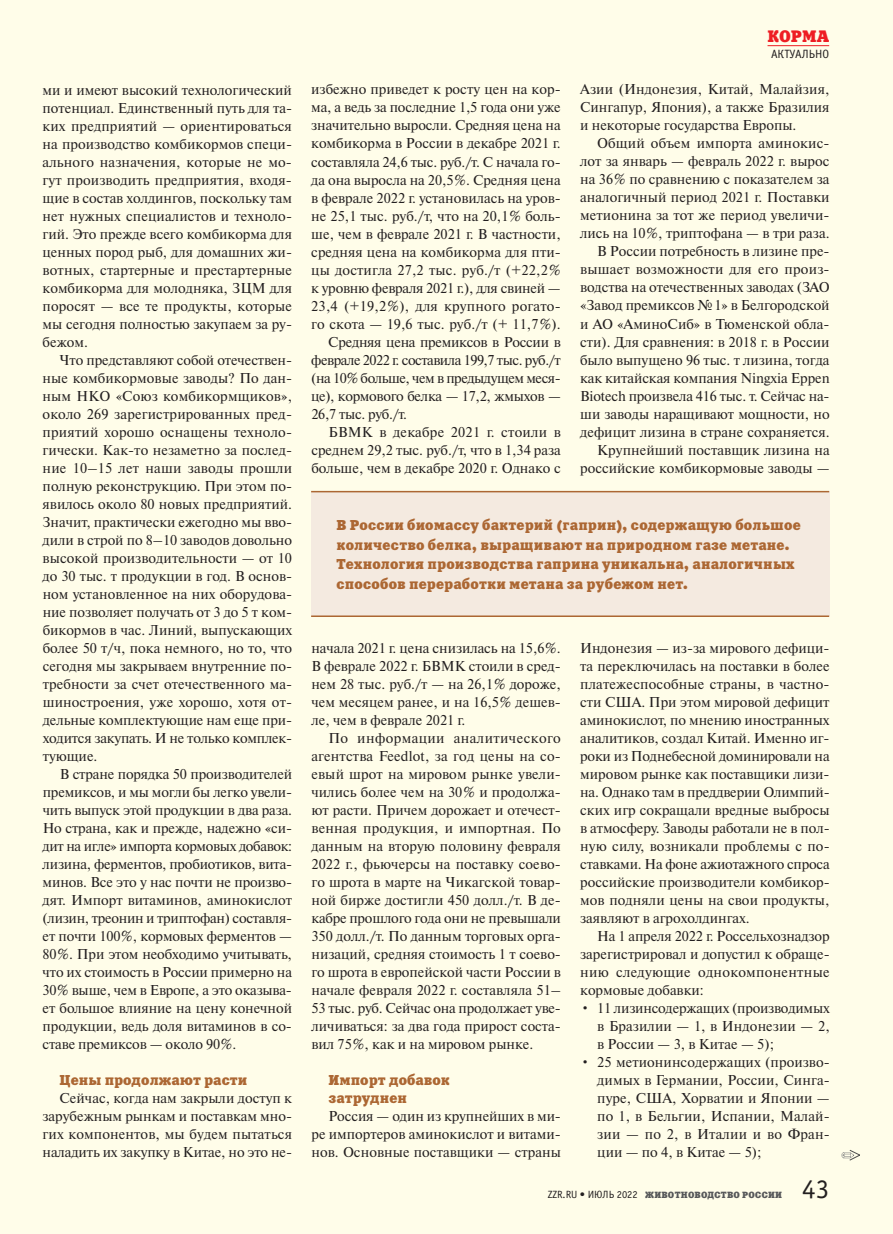
<style>
.page{position:relative;width:893px;height:1234px;background:#fff}
.page>*{position:absolute;margin:0;border:0;box-sizing:border-box;transform-origin:0 0}
.t1{font:27px "Officina Sans C";color:#231f20}
.t2{font:16.5px "Xenia C";color:#ee1d23}
.t3{font:14.25px/18px "Newton C";color:#231f20;text-align:justify}
.t4{font:14.25px/19.5px "Xenia C";letter-spacing:.01em;color:#ac6733}
.t5{font:14.25px "Newton C";letter-spacing:-.035em;color:#231f20}
.t6{font:14.25px "Newton C";letter-spacing:-.02em;color:#231f20}
.t7{font:12px "Officina Sans C";color:#231f20}
.t8{font:9px "Xenia C";letter-spacing:.025em;color:#57585a}
.s1{font-family:"Officina Sans C";font-size:10.5px;color:#231f20}
</style>
<div class="page">
<div style="left:0;top:0;width:893px;height:1233px;background:#fffde9"></div>
<hr style="left:767px;top:45px;width:62px;height:1px;background:#ee1d23">
<svg style="left:842px;top:1150px;width:18px;height:10px"></svg>
<div style="left:311px;top:491px;width:518px;height:125px;background:#f4eae0"></div>
<hr style="left:311px;top:491px;width:518px;height:1px;background:#ac6733">
<hr style="left:311px;top:615px;width:518px;height:2px;background:#ac6733">
<p class="t3" style="left:43px;top:81px;width:251px">ми и имеют высокий технологический потенциал. Единственный путь для та&shy;ких предприятий — ориентироваться на производство комбикормов специ&shy;ального назначения, которые не мо&shy;гут производить предприятия, входя&shy;щие в состав холдингов, поскольку там нет нужных специалистов и техноло&shy;гий. Это прежде всего комбикорма для ценных пород рыб, для домашних жи&shy;вотных, стартерные и престартерные комбикорма для молодняка, ЗЦМ для поросят — все те продукты, которые мы сегодня полностью закупаем за ру&shy;бежом.</p>
<p class="t3" style="left:43px;top:351px;width:251px;text-indent:17px">Что представляют собой отечествен&shy;ные комбикормовые заводы? По дан&shy;ным НКО «Союз комбикормщиков», около 269 зарегистрированных пред&shy;приятий хорошо оснащены техноло&shy;гически. Как‑то незаметно за послед&shy;ние 10–15 лет наши заводы прошли полную реконструкцию. При этом по&shy;явилось около 80 новых предприятий.<br>Значит, практически ежегодно мы вво&shy;дили в строй по 8–10 заводов довольно высокой производительности — от 10 до 30 тыс. т продукции в год. В основ&shy;ном установленное на них оборудова&shy;ние позволяет получать от 3 до 5 т ком&shy;бикормов в час. Линий, выпускающих более 50 т/ч, пока немного, но то, что сегодня мы закрываем внутренние по&shy;требности за счет отечественного ма&shy;шиностроения, уже хорошо, хотя от&shy;дельные комплектующие нам еще при&shy;ходится закупать. И не только комплек&shy;тующие.</p>
<p class="t3" style="left:43px;top:765px;width:251px;text-indent:17px">В стране порядка 50 производителей премиксов, и мы могли бы легко увели&shy;чить выпуск этой продукции в два раза.<br>Но страна, как и прежде, надежно «си&shy;дит на игле» импорта кормовых добавок: лизина, ферментов, пробиотиков, вита&shy;минов. Все это у нас почти не произво&shy;дят. Импорт витаминов, аминокислот (лизин, треонин и триптофан) составля&shy;ет почти 100%, кормовых ферментов — 80%. При этом необходимо учитывать, что их стоимость в России примерно на 30% выше, чем в Европе, а это оказыва&shy;ет большое влияние на цену конечной продукции, ведь доля витаминов в со&shy;ставе премиксов — около 90%.</p>
<p class="t4" style="left:60px;top:1070px;width:189px">Цены продолжают расти</p>
<p class="t3" style="left:43px;top:1089px;width:251px;text-indent:17px">Сейчас, когда нам закрыли доступ к зарубежным рынкам и поставкам мно&shy;гих компонентов, мы будем пытаться наладить их закупку в Китае, но это не-</p>
<p class="t3" style="left:311px;top:81px;width:251px">избежно приведет к росту цен на кор-</p>
<p class="t3" style="left:311px;top:99px;width:251px">ма, а ведь за последние 1,5 года они уже</p>
<p class="t3" style="left:311px;top:117px;width:251px">значительно выросли. Средняя цена на</p>
<p class="t3" style="left:311px;top:135px;width:251px">комбикорма в России в декабре 2021 г.</p>
<p class="t3" style="left:311px;top:153px;width:251px">составляла 24,6 тыс. руб./т. С начала го-</p>
<p class="t3" style="left:311px;top:171px;width:251px">да она выросла на 20,5%. Средняя цена</p>
<p class="t3" style="left:311px;top:189px;width:251px">в феврале 2022 г. установилась на уров-</p>
<p class="t3" style="left:311px;top:207px;width:251px">не 25,1 тыс. руб./т, что на 20,1% боль-</p>
<p class="t3" style="left:311px;top:225px;width:251px">ше, чем в феврале 2021 г. В частности,</p>
<p class="t3" style="left:311px;top:243px;width:251px">средняя цена на комбикорма для пти-</p>
<p class="t3" style="left:311px;top:261px;width:251px">цы достигла 27,2 тыс. руб./т (+22,2%</p>
<p class="t3" style="left:311px;top:279px;width:251px">к уровню февраля 2021 г.), для свиней —</p>
<p class="t3" style="left:311px;top:297px;width:251px">23,4 (+19,2%), для крупного рогато-</p>
<p class="t3" style="left:311px;top:315px;width:251px">го скота — 19,6 тыс. руб./т (+ 11,7%).</p>
<p class="t6" style="left:328px;top:334px;width:234px">Средняя цена премиксов в России в</p>
<p class="t5" style="left:311px;top:352px;width:251px">феврале 2022 г. составила 199,7 тыс. руб./т</p>
<p class="t5" style="left:311px;top:370px;width:251px">(на 10% больше, чем в предыдущем меся-</p>
<p class="t6" style="left:311px;top:388px;width:251px">це), кормового белка — 17,2, жмыхов —</p>
<p class="t3" style="left:311px;top:405px;width:97px">26,7 тыс. руб./т.</p>
<p class="t3" style="left:328px;top:423px;width:234px">БВМК в декабре 2021 г. стоили в</p>
<p class="t3" style="left:311px;top:441px;width:251px">среднем 29,2 тыс. руб./т, что в 1,34 раза</p>
<p class="t3" style="left:311px;top:459px;width:251px">больше, чем в декабре 2020 г. Однако с</p>
<p class="t2" style="left:767px;top:26px;width:63px">КОРМА</p>
<p class="t7" style="left:771px;top:48px;width:60px">АКТУАЛЬНО</p>
<p class="t3" style="left:580px;top:80px;width:251px">Азии (Индонезия, Китай, Малайзия, Сингапур, Япония), а также Бразилия и некоторые государства Европы.</p>
<p class="t3" style="left:580px;top:134px;width:251px;text-align:right">Общий объем импорта аминокис&shy;лот за январь — февраль 2022 г. вырос на 36% по сравнению с показателем за аналогичный период 2021 г. Поставки метионина за тот же период увеличи&shy;лись на 10%, триптофана — в три раза.<br>В России потребность в лизине пре&shy;вышает возможности для его произ&shy;водства на отечественных заводах (ЗАО «Завод премиксов №1» в Белгородской и АО «АминоСиб» в Тюменской обла&shy;сти). Для сравнения: в 2018 г. в России было выпущено 96 тыс. т лизина, тогда как китайская компания Ningxia Eppen Biotech произвела 416 тыс. т. Сейчас на&shy;ши заводы наращивают мощности, но дефицит лизина в стране сохраняется.<br>Крупнейший поставщик лизина на российские комбикормовые заводы —</p>
<p class="t4" style="left:337px;top:515px;width:466px">В России биомассу бактерий (гаприн), содержащую большое количество белка, выращивают на природном газе метане.<br>Технология производства гаприна уникальна, аналогичных способов переработки метана за рубежом нет.</p>
<p class="t3" style="left:311px;top:639px;width:251px">начала 2021 г. цена снизилась на 15,6%.<br>В феврале 2022 г. БВМК стоили в сред&shy;нем 28 тыс. руб./т — на 26,1% дороже, чем месяцем ранее, и на 16,5% дешев&shy;ле, чем в феврале 2021 г.</p>
<p class="t3" style="left:311px;top:729px;width:251px;text-indent:17px">По информации аналитического агентства Feedlot, за год цены на со&shy;евый шрот на мировом рынке увели&shy;чились более чем на 30% и продолжа&shy;ют расти. Причем дорожает и отечест&shy;венная продукция, и импортная. По данным на вторую половину февраля 2022 г., фьючерсы на поставку соево&shy;го шрота в марте на Чикагской товар&shy;ной бирже достигли 450 долл./т. В де&shy;кабре прошлого года они не превышали 350 долл./т. По данным торговых орга&shy;низаций, средняя стоимость 1 т соево&shy;го шрота в европейской части России в начале февраля 2022 г. составляла 51– 53 тыс. руб. Сейчас она продолжает уве&shy;личиваться: за два года прирост соста&shy;вил 75%, как и на мировом рынке.</p>
<p class="t4" style="left:328px;top:1070px;width:123px;line-height:18px">Импорт добавок затруднен</p>
<p class="t3" style="left:311px;top:1106px;width:251px;text-indent:17px">Россия — один из крупнейших в ми&shy;ре импортеров аминокислот и витами&shy;нов. Основные поставщики — страны</p>
<p class="t3" style="left:580px;top:638px;width:251px">Индонезия — из‑за мирового дефици&shy;та переключилась на поставки в более платежеспособные страны, в частно&shy;сти США. При этом мировой дефицит аминокислот, по мнению иностранных аналитиков, создал Китай. Именно иг&shy;роки из Поднебесной доминировали на мировом рынке как поставщики лизи&shy;на. Однако там в преддверии Олимпий&shy;ских игр сокращали вредные выбросы в атмосферу. Заводы работали не в пол&shy;ную силу, возникали проблемы с по&shy;ставками. На фоне ажиотажного спроса российские производители комбикор&shy;мов подняли цены на свои продукты, заявляют в агрохолдингах.</p>
<p class="t3" style="left:580px;top:926px;width:251px;text-indent:17px">На 1 апреля 2022 г. Россельхознадзор зарегистрировал и допустил к обраще&shy;нию следующие однокомпонентные кормовые добавки:</p>
<p class="t3" style="left:597px;top:998px;width:234px;text-indent:-17px">• 11 лизинсодержащих (производимых в Бразилии — 1, в Индонезии — 2, в России — 3, в Китае — 5);</p>
<p class="t3" style="left:597px;top:1052px;width:234px;text-indent:-17px">• 25 метионинсодержащих (произво&shy;димых в Германии, России, Синга&shy;пуре, США, Хорватии и Японии — по 1, в Бельгии, Испании, Малай&shy;зии — по 2, в Италии и во Фран&shy;ции — по 4, в Китае — 5);</p>
<p class="t8" style="left:548px;top:1188px;width:236px"><span class="s1">ZZR.RU • ИЮЛЬ 2022</span> ЖИВОТНОВОДСТВО РОССИИ</p>
<h1 class="t1" style="left:802px;top:1174px;width:28px">43</h1>
</div>
